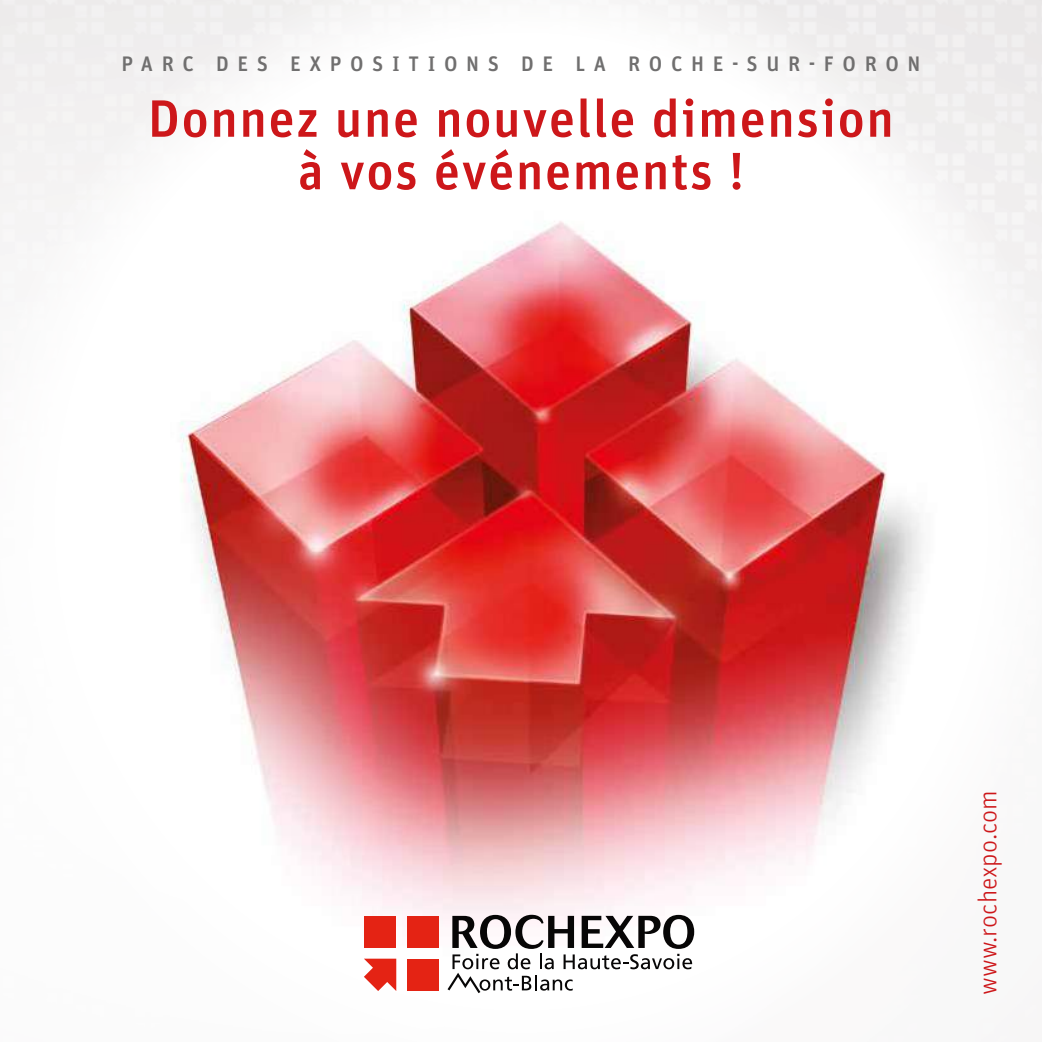
<style>
.page{position:relative;width:1042px;height:1042px;background:#fff}
.page>*{position:absolute;margin:0;border:0;box-sizing:border-box;transform-origin:0 0}
.t1{font:500 52.5px/52.5px "Unit OT";letter-spacing:.03em;color:#cd171a;text-align:center}
.t2{font:300 26.25px "Unit OT";color:#cd171a}
.t3{font:500 21px "Unit OT";letter-spacing:.41em;color:#706f6f}
</style>
<div class="page">
<img style="left:0;top:0;width:1042px;height:991px">
<div style="left:407px;top:958px;width:32px;height:32px;background:#e42314"></div>
<svg style="left:364px;top:958px;width:32px;height:33px"></svg>
<svg style="left:447px;top:915px;width:247px;height:78px"></svg>
<div style="left:407px;top:916px;width:32px;height:31px;background:#e42314"></div>
<div style="left:364px;top:916px;width:32px;height:31px;background:#e42314"></div>
<p class="t3" style="left:121px;top:50px;width:800px">PARC DES EXPOSITIONS DE LA ROCHE-SUR-FORON</p>
<p class="t1" style="left:148px;top:92px;width:747px">Donnez une nouvelle dimension à vos événements !</p>
<p class="t2" style="left:972px;top:995px;width:206px;rotate:-90deg">www.rochexpo.com</p>
</div>
